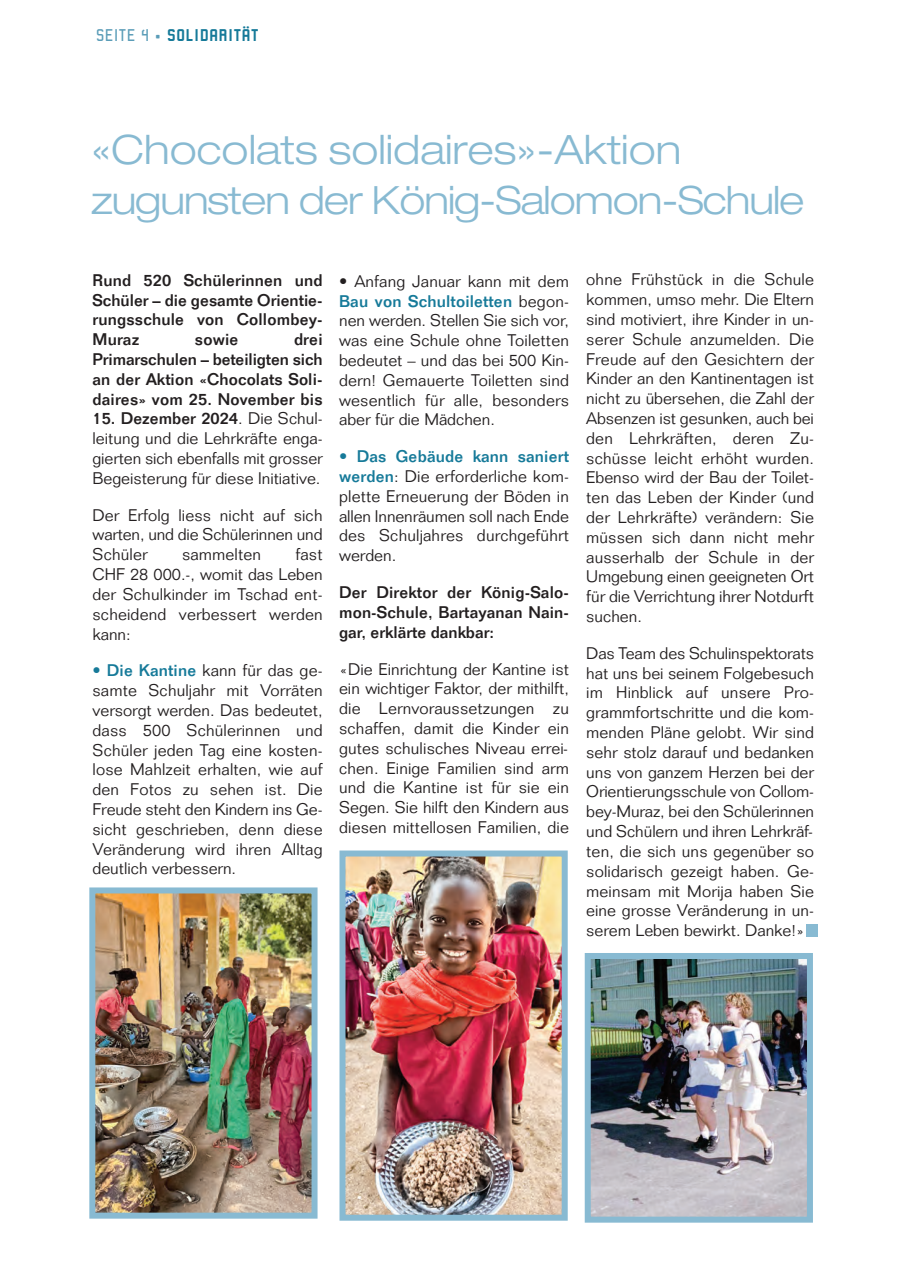
<style>
.page{position:relative;width:897px;height:1265px;background:#fff}
.page>*{position:absolute;margin:0;border:0;box-sizing:border-box;transform-origin:0 0}
.t1{font:300 expanded 40.5px "Ford";color:#88bad2}
.t2{font:300 expanded 39px "Ford";letter-spacing:-.025em;color:#88bad2}
.t3{font:700 18px "Robust ICG";color:#167a99}
.t4{font:300 16.5px/19.8px "Folio";color:#231f20;text-align:justify}
.t5{font:500 16.5px/19.8px "Folio";letter-spacing:.005em;color:#231f20;text-align:justify}
.s1{font-weight:400;color:#5b9db8}
.s2{font-weight:500}
.s3{font-weight:500;color:#167a99}
</style>
<div class="page">
<img style="left:89px;top:850px;width:729px;height:373px">
<p class="t3" style="left:96px;top:24px;width:164px"><span class="s1">SEITE 4 •</span> SOLIDARITÄT</p>
<h1 class="t1" style="left:91px;top:135px;width:591px">«Chocolats solidaires»-Aktion</h1>
<h2 class="t2" style="left:91px;top:186px;width:714px">zugunsten der König-Salomon-Schule</h2>
<p class="t5" style="left:92px;top:272px;width:231px">Rund 520 Schülerinnen und Schüler – die gesamte Orientie&shy;rungsschule von Collombey-Muraz</p>
<p class="t5" style="left:92px;top:331px;width:231px;text-indent:201px">drei Primarschulen – beteiligten sich an der Aktion «Chocolats Soli&shy;daires» vom 25. November bis</p>
<p class="t4" style="left:92px;top:411px;width:231px"><span class="s2">15. Dezember 2024</span>. Die Schul&shy;leitung und die Lehrkräfte enga&shy;gierten sich ebenfalls mit grosser Begeisterung für diese Initiative.</p>
<p class="t4" style="left:92px;top:507px;width:231px">Der Erfolg liess nicht auf sich warten, und die Schülerinnen und Schüler</p>
<p class="t5" style="left:195px;top:331px;width:45px">sowie</p>
<p class="t4" style="left:92px;top:546px;width:231px;text-indent:203px">fast CHF 28 000.-, womit das Leben der Schulkinder im Tschad ent&shy;scheidend verbessert werden kann:</p>
<p class="t4" style="left:92px;top:662px;width:231px"><span class="s3">• Die Kantine</span> kann für das ge&shy;samte Schuljahr mit Vorräten versorgt werden. Das bedeutet, dass 500 Schülerinnen und Schüler jeden Tag eine kosten&shy;lose Mahlzeit erhalten, wie auf den Fotos zu sehen ist. Die Freude steht den Kindern ins Ge&shy;sicht geschrieben, denn diese Veränderung wird ihren Alltag deutlich verbessern.</p>
<p class="t4" style="left:182px;top:546px;width:80px">sammelten</p>
<p class="t4" style="left:339px;top:273px;width:231px"><span class="s2">•</span> Anfang Januar kann mit dem <span class="s3">Bau von Schultoiletten</span> begon&shy;nen werden. Stellen Sie sich vor, was eine Schule ohne Toiletten bedeutet – und das bei 500 Kin&shy;dern! Gemauerte Toiletten sind wesentlich für alle, besonders aber für die Mädchen.</p>
<p class="t4" style="left:339px;top:448px;width:231px"><span class="s3">• Das Gebäude kann saniert werden</span>: Die erforderliche kom&shy;plette Erneuerung der Böden in allen Innenräumen soll nach Ende des Schuljahres durchgeführt werden.</p>
<p class="t5" style="left:339px;top:584px;width:231px">Der Direktor der König-Salo&shy;mon-Schule, Bartayanan Nain&shy;gar, erklärte dankbar:</p>
<p class="t4" style="left:339px;top:661px;width:231px">«Die Einrichtung der Kantine ist ein wichtiger Faktor, der mithilft, die Lernvoraussetzungen zu schaffen, damit die Kinder ein gutes schulisches Niveau errei&shy;chen. Einige Familien sind arm und die Kantine ist für sie ein Segen. Sie hilft den Kindern aus diesen mittellosen Familien, die</p>
<p class="t4" style="left:586px;top:271px;width:229px">ohne Frühstück in die Schule kommen, umso mehr. Die Eltern sind motiviert, ihre Kinder in un&shy;serer Schule anzumelden. Die Freude auf den Gesichtern der Kinder an den Kantinentagen ist nicht zu übersehen, die Zahl der Absenzen ist gesunken, auch bei den Lehrkräften, deren Zu&shy;schüsse leicht erhöht wurden.<br>Ebenso wird der Bau der Toilet&shy;ten das Leben der Kinder (und der Lehrkräfte) verändern: Sie müssen sich dann nicht mehr ausserhalb der Schule in der Umgebung einen geeigneten Ort für die Verrichtung ihrer Notdurft suchen.</p>
<p class="t4" style="left:586px;top:645px;width:229px">Das Team des Schulinspektorats hat uns bei seinem Folgebesuch im Hinblick auf unsere Pro&shy;grammfortschritte und die kom&shy;menden Pläne gelobt. Wir sind sehr stolz darauf und bedanken uns von ganzem Herzen bei der Orientierungsschule von Collom&shy;bey-Muraz, bei den Schülerinnen und Schülern und ihren Lehrkräf&shy;ten, die sich uns gegenüber so solidarisch gezeigt haben. Ge&shy;meinsam mit Morija haben Sie eine grosse Veränderung in un&shy;serem Leben bewirkt. Danke!»</p>
</div>
